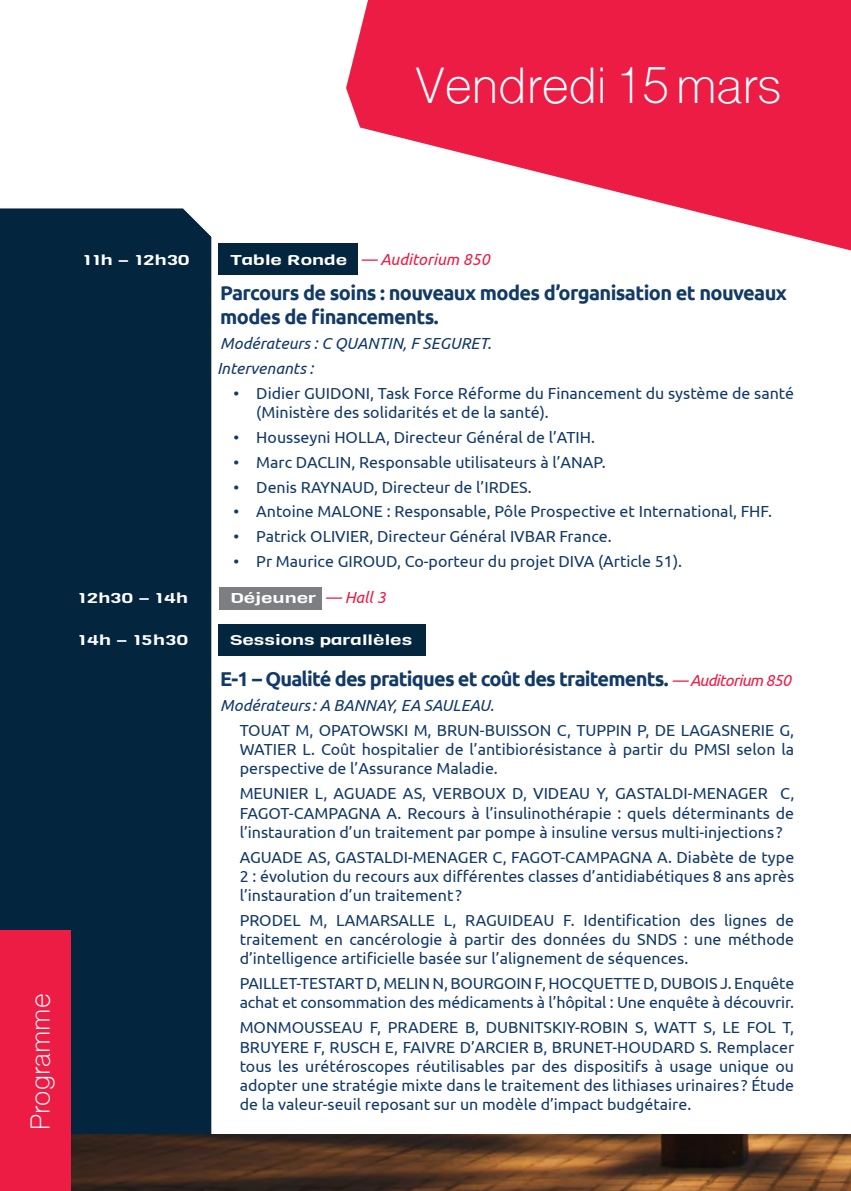
<style>
.page{position:relative;width:851px;height:1191px;background:#fff}
.page>*{position:absolute;margin:0;border:0;box-sizing:border-box;transform-origin:0 0}
.t1{font:48px "Shree Dev 0714";color:#fff}
.t2{font:26px "Shree Dev 0714";color:#fff}
.t3{font:700 20px/24px "Ubuntu";letter-spacing:-.03em;color:#123a68}
.t4{font:16px/19.2px "Ubuntu";color:#123a68;text-align:justify}
.t5{font:italic 16px "Ubuntu";color:#123a68}
.t6{font:italic 16px "Ubuntu";color:#ed1c45}
.t7{font:14px "Viga";color:#fff;scale:1.5 1}
.s1{font-family:"Viga";font-style:normal;font-size:14px;color:#fff}
.s2{font-family:"Ubuntu";font-style:italic;font-size:16px;color:#ed1c45}
.s3{font-weight:400;font-style:italic;font-size:16px;color:#ed1c45}
</style>
<div class="page">
<svg style="left:346px;top:0;width:504px;height:250px;fill:#ed1c45"></svg>
<div style="left:0;top:208px;width:211px;height:926px;background:#03263e"></div>
<img style="left:71px;top:1134px;width:779px;height:57px">
<div style="left:0;top:930px;width:71px;height:261px;background:#ed1c45"></div>
<div style="left:219px;top:587px;width:103px;height:22px;background:#7c7e81"></div>
<div style="left:218px;top:624px;width:207px;height:32px;background:#03263e"></div>
<div style="left:218px;top:243px;width:139px;height:31px;background:#03263e"></div>
<p class="t1" style="left:415px;top:57px;width:367px">Vendredi15mars</p>
<h2 class="t2" style="left:25px;top:1129px;width:137px;rotate:-90deg">Programme</h2>
<p class="t7" style="left:82px;top:250px;width:73px">11h – 12h30</p>
<p class="t6" style="left:230px;top:249px;width:261px"><span class="s1">Table Ronde</span> — Auditorium 850</p>
<p class="t3" style="left:220px;top:281px;width:568px">Parcours de soins : nouveaux modes d’organisation et nouveaux modes de financements.</p>
<p class="t5" style="left:220px;top:333px;width:273px">Modérateurs : C QUANTIN, F SEGURET.</p>
<p class="t5" style="left:217px;top:358px;width:98px">Intervenants :</p>
<p class="t4" style="left:256px;top:383px;width:539px;text-indent:-23px">• Didier GUIDONI, Task Force Réforme du Financement du système de santé (Ministère des solidarités et de la santé).</p>
<p class="t4" style="left:233px;top:427px;width:363px">• Housseyni HOLLA, Directeur Général de l’ATIH.</p>
<p class="t4" style="left:233px;top:452px;width:373px">• Marc DACLIN, Responsable utilisateurs à l’ANAP.</p>
<p class="t4" style="left:233px;top:477px;width:299px">• Denis RAYNAUD, Directeur de l’IRDES.</p>
<p class="t4" style="left:233px;top:501px;width:540px">• Antoine MALONE : Responsable, Pôle Prospective et International, FHF.</p>
<p class="t4" style="left:233px;top:526px;width:379px">• Patrick OLIVIER, Directeur Général IVBAR France.</p>
<p class="t4" style="left:233px;top:551px;width:450px">• Pr Maurice GIROUD, Co-porteur du projet DIVA (Article 51).</p>
<p class="t7" style="left:78px;top:589px;width:75px">12h30 – 14h</p>
<p class="t7" style="left:230px;top:589px;width:105px">Déjeuner <span class="s2">— Hall 3</span></p>
<p class="t7" style="left:78px;top:631px;width:75px">14h – 15h30</p>
<p class="t7" style="left:230px;top:631px;width:123px">Sessions parallèles</p>
<p class="t3" style="left:220px;top:667px;width:572px">E-1 – Qualité des pratiques et coût des traitements. <span class="s3">— Auditorium 850</span></p>
<p class="t5" style="left:220px;top:696px;width:275px">Modérateurs : A BANNAY, EA SAULEAU.</p>
<p class="t4" style="left:240px;top:720px;width:556px">TOUAT M, OPATOWSKI M, BRUN-BUISSON C, TUPPIN P, DE LAGASNERIE G, WATIER L. Coût hospitalier de l’antibiorésistance à partir du PMSI selon la perspective de l’Assurance Maladie.</p>
<p class="t4" style="left:240px;top:783px;width:556px">MEUNIER L, AGUADE AS, VERBOUX D, VIDEAU Y, GASTALDI-MENAGER C, FAGOT-CAMPAGNA A. Recours à l’insulinothérapie : quels déterminants de l’instauration d’un traitement par pompe à insuline versus multi-injections ?</p>
<p class="t4" style="left:240px;top:847px;width:556px">AGUADE AS, GASTALDI-MENAGER C, FAGOT-CAMPAGNA A. Diabète de type 2 : évolution du recours aux différentes classes d’antidiabétiques 8 ans après l’instauration d’un traitement ?</p>
<p class="t4" style="left:240px;top:910px;width:556px">PRODEL M, LAMARSALLE L, RAGUIDEAU F. Identification des lignes de traitement en cancérologie à partir des données du SNDS : une méthode d’intelligence artificielle basée sur l’alignement de séquences.</p>
<p class="t4" style="left:240px;top:973px;width:556px">PAILLET-TESTART D, MELIN N, BOURGOIN F, HOCQUETTE D, DUBOIS J. Enquête achat et consommation des médicaments à l’hôpital : Une enquête à découvrir.</p>
<p class="t4" style="left:240px;top:1017px;width:556px">MONMOUSSEAU F, PRADERE B, DUBNITSKIY-ROBIN S, WATT S, LE FOL T, BRUYERE F, RUSCH E, FAIVRE D’ARCIER B, BRUNET-HOUDARD S. Remplacer tous les urétéroscopes réutilisables par des dispositifs à usage unique ou adopter une stratégie mixte dans le traitement des lithiases urinaires ? Étude de la valeur-seuil reposant sur un modèle d’impact budgétaire.</p>
</div>
